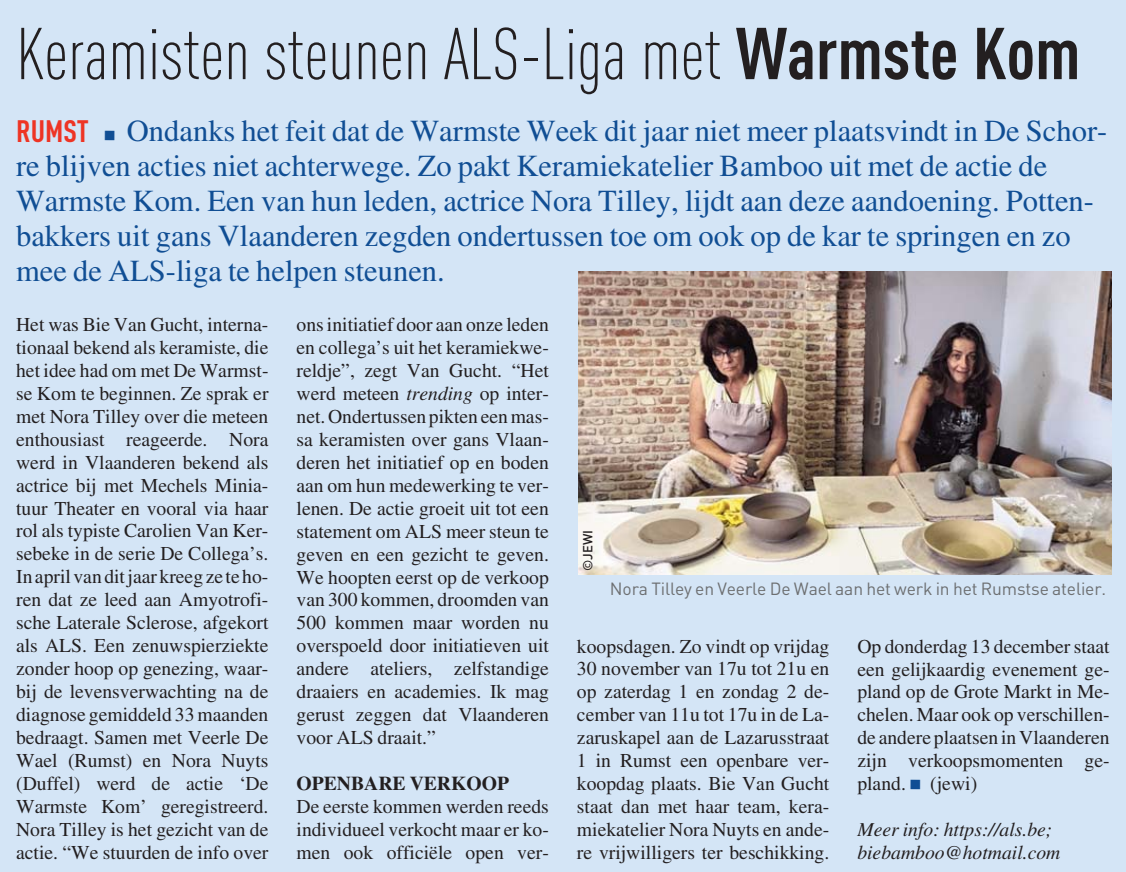
<style>
.page{position:relative;width:1126px;height:872px;background:#fff}
.page>*{position:absolute;margin:0;border:0;box-sizing:border-box;transform-origin:0 0}
.t1{font:300 72px "DIN Cond";color:#231f20}
.t2{font:30.6px/34.9px "Times";color:#104e94}
.t3{font:700 30.6px "DIN Cond";color:#ee3424}
.t4{font:19.6px/22.9px "Times";color:#231f20;text-align:justify}
.t5{font:italic 19.6px/22.9px "Times";color:#231f20}
.t6{font:700 19.6px "Times";color:#231f20}
.t7{font:17.5px "DIN";letter-spacing:-.01em;color:#6d6f71}
.t8{font:500 13.1px "DIN";color:#231f20}
.t9{font:10.9px "Pikarakters";color:#104e94}
.s1{font-weight:700}
.s2{font-style:italic}
.s3{font-family:"Pikarakters";font-size:10.9px;color:#104e94}
</style>
<div class="page">
<div style="left:0;top:0;width:1126px;height:871px;background:#d4e5f6"></div>
<img style="left:578px;top:271px;width:533px;height:303px">
<h1 class="t1" style="left:16px;top:13px;width:1065px">Keramisten steunen ALS-Liga met <span class="s1">Warmste Kom</span></h1>
<h2 class="t3" style="left:16px;top:113px;width:74px">RUMST</h2>
<p class="t9" style="left:104px;top:130px;width:13px">Q</p>
<p class="t2" style="left:16px;top:113px;width:1092px;text-indent:111px">Ondanks het feit dat de Warmste Week dit jaar niet meer plaatsvindt in De Schor&shy;re blijven acties niet achterwege. Zo pakt Keramiekatelier Bamboo uit met de actie de Warmste Kom. Een van hun leden, actrice Nora Tilley, lijdt aan deze aandoening. Potten&shy;bakkers uit gans Vlaanderen zegden ondertussen toe om ook op de kar te springen en zo mee de ALS-liga te helpen steunen.</p>
<p class="t4" style="left:16px;top:313px;width:254px">Het was Bie Van Gucht, interna&shy;tionaal bekend als keramiste, die het idee had om met De Warmst&shy;se Kom te beginnen. Ze sprak er met Nora Tilley over die meteen enthousiast reageerde. Nora werd in Vlaanderen bekend als actrice bij met Mechels Minia&shy;tuur Theater en vooral via haar rol als typiste Carolien Van Ker&shy;sebeke in de serie De Collega’s.<br>In april van dit jaar kreeg ze te ho&shy;ren dat ze leed aan Amyotrofi&shy;sche Laterale Sclerose, afgekort als ALS. Een zenuwspierziekte zonder hoop op genezing, waar&shy;bij de levensverwachting na de diagnose gemiddeld 33 maanden bedraagt. Samen met Veerle De Wael (Rumst) en Nora Nuyts (Duffel) werd de actie ‘De Warmste Kom’ geregistreerd.<br>Nora Tilley is het gezicht van de actie. “We stuurden de info over</p>
<p class="t4" style="left:296px;top:313px;width:254px">ons initiatief door aan onze leden en collega’s uit het keramiekwe&shy;reldje”, zegt Van Gucht. “Het werd meteen <span class="s2">trending</span> op inter&shy;net. Ondertussen pikten een mas&shy;sa keramisten over gans Vlaan&shy;deren het initiatief op en boden aan om hun medewerking te ver&shy;lenen. De actie groeit uit tot een statement om ALS meer steun te geven en een gezicht te geven.<br>We hoopten eerst op de verkoop van 300 kommen, droomden van 500 kommen maar worden nu overspoeld door initiatieven uit andere ateliers, zelfstandige draaiers en academies. Ik mag gerust zeggen dat Vlaanderen voor ALS draait.”</p>
<p class="t6" style="left:296px;top:771px;width:214px">OPENBARE VERKOOP</p>
<p class="t4" style="left:296px;top:794px;width:254px">De eerste kommen werden reeds individueel verkocht maar er ko&shy;men ook officiële open ver-</p>
<p class="t8" style="left:579px;top:571px;width:43px;rotate:-90deg">©JEWI</p>
<p class="t7" style="left:610px;top:578px;width:498px">Nora Tilley en Veerle De Wael aan het werk in het Rumstse atelier.</p>
<p class="t4" style="left:577px;top:634px;width:254px">koopsdagen. Zo vindt op vrijdag 30 november van 17u tot 21u en op zaterdag 1 en zondag 2 de&shy;cember van 11u tot 17u in de La&shy;zaruskapel aan de Lazarusstraat 1 in Rumst een openbare ver&shy;koopdag plaats. Bie Van Gucht staat dan met haar team, kera&shy;miekatelier Nora Nuyts en ande&shy;re vrijwilligers ter beschikking.</p>
<p class="t4" style="left:857px;top:634px;width:254px">Op donderdag 13 december staat een gelijkaardig evenement ge&shy;pland op de Grote Markt in Me&shy;chelen. Maar ook op verschillen&shy;de andere plaatsen in Vlaanderen zijn verkoopsmomenten ge&shy;pland. <span class="s3">Q</span> (jewi)</p>
<p class="t5" style="left:857px;top:817px;width:205px">Meer info: https://als.be; biebamboo@hotmail.com</p>
</div>
